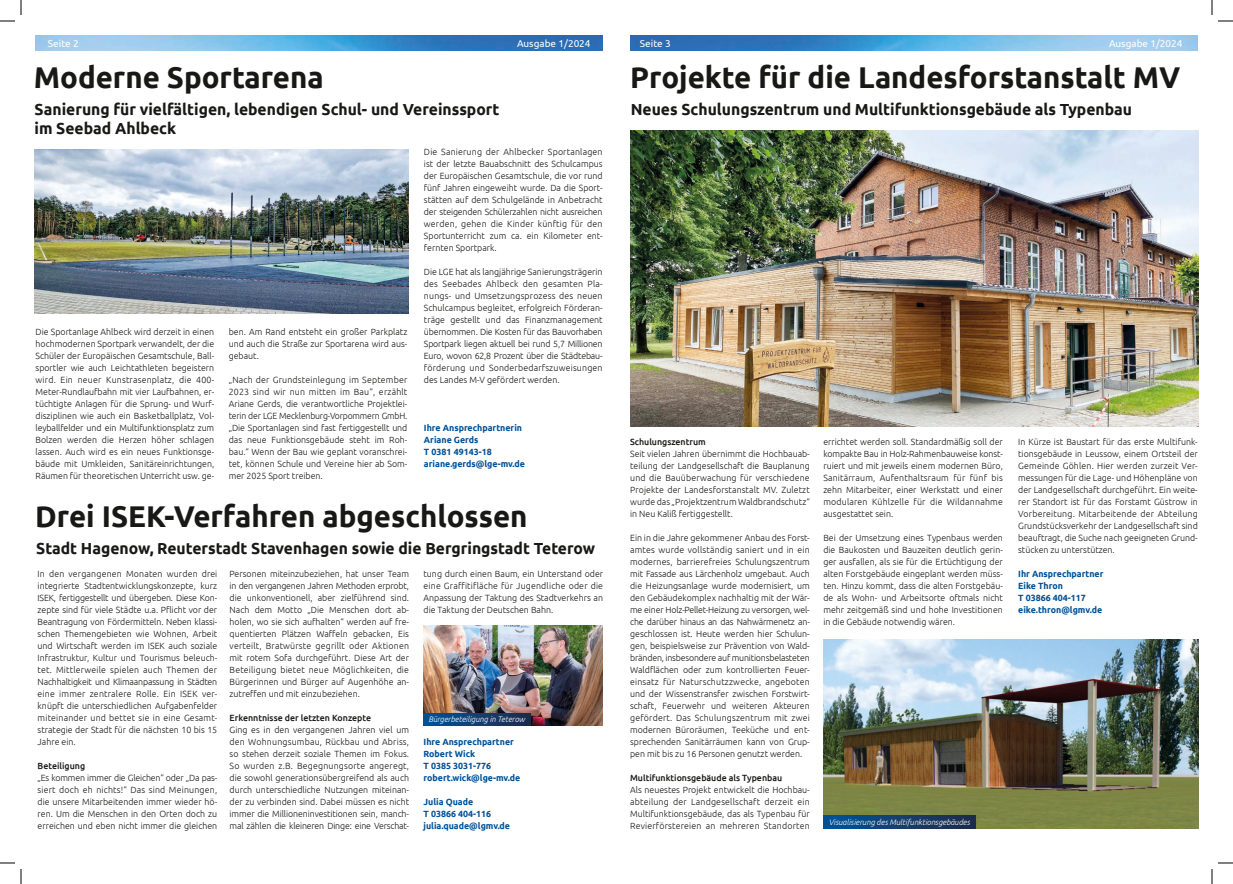
<style>
.page{position:relative;width:1233px;height:884px;background:#fff}
.page>*{position:absolute;margin:0;border:0;box-sizing:border-box;transform-origin:0 0}
.t1{font:700 30px "Ubuntu";color:#181816}
.t2{font:700 16px/19px "Ubuntu";color:#181816}
.t3{font:10px "Ubuntu";color:#fff}
.t4{font:300 9px/12px "Ubuntu";color:#181816;text-align:justify}
.t5{font:700 9px/12px "Ubuntu";color:#005096}
.t6{font:500 9px "Ubuntu";color:#181816}
.t7{font:italic 300 8px "Ubuntu";color:#fff}
</style>
<div class="page">
<img style="left:35px;top:35px;width:567px;height:16px">
<img style="left:630px;top:35px;width:567px;height:16px">
<img style="left:631px;top:130px;width:567px;height:296px">
<img style="left:823px;top:639px;width:375px;height:189px">
<svg style="left:823px;top:816px;width:152px;height:12px;background:#103e71"></svg>
<img style="left:423px;top:625px;width:179px;height:101px">
<svg style="left:423px;top:713px;width:107px;height:13px"></svg>
<img style="left:35px;top:150px;width:373px;height:164px">
<svg style="left:1218px;top:20px;width:15px;height:2px"></svg>
<svg style="left:1218px;top:862px;width:15px;height:2px"></svg>
<svg style="left:0;top:0;width:22px;height:22px"></svg>
<svg style="left:0;top:862px;width:22px;height:22px"></svg>
<svg style="left:1211px;top:0;width:1px;height:15px"></svg>
<svg style="left:1211px;top:869px;width:1px;height:15px"></svg>
<p class="t3" style="left:48px;top:37px;width:32px">Seite 2</p>
<p class="t3" style="left:517px;top:37px;width:75px">Ausgabe 1/2024</p>
<p class="t3" style="left:640px;top:37px;width:32px">Seite 3</p>
<p class="t3" style="left:1109px;top:37px;width:75px">Ausgabe 1/2024</p>
<h1 class="t1" style="left:630px;top:59px;width:551px">Projekte für die Landesforstanstalt MV</h1>
<h1 class="t1" style="left:34px;top:59px;width:291px">Moderne Sportarena</h1>
<h2 class="t2" style="left:34px;top:99px;width:466px">Sanierung für vielfältigen, lebendigen Schul- und Vereinssport im Seebad Ahlbeck</h2>
<h2 class="t2" style="left:630px;top:99px;width:503px">Neues Schulungszentrum und Multifunktionsgebäude als Typenbau</h2>
<p class="t4" style="left:36px;top:325px;width:180px">Die Sportanlage Ahlbeck wird derzeit in einen hochmodernen Sportpark verwandelt, der die Schüler der Europäischen Gesamtschule, Ball&shy;sportler wie auch Leichtathleten begeistern wird. Ein neuer Kunstrasenplatz, die 400- Meter-Rundlaufbahn mit vier Laufbahnen, er&shy;tüchtigte Anlagen für die Sprung- und Wurf&shy;disziplinen wie auch ein Basketballplatz, Vol&shy;leyballfelder und ein Multifunktionsplatz zum Bolzen werden die Herzen höher schlagen lassen. Auch wird es ein neues Funktionsge&shy;bäude mit Umkleiden, Sanitäreinrichtungen, Räumen für theoretischen Unterricht usw. ge-</p>
<p class="t4" style="left:229px;top:325px;width:180px">ben. Am Rand entsteht ein großer Parkplatz und auch die Straße zur Sportarena wird aus&shy;gebaut.</p>
<p class="t4" style="left:229px;top:373px;width:180px">„Nach der Grundsteinlegung im September 2023 sind wir nun mitten im Bau“, erzählt Ariane Gerds, die verantwortliche Projektlei&shy;terin der LGE Mecklenburg-Vorpommern GmbH. „Die Sportanlagen sind fast fertiggestellt und das neue Funktionsgebäude steht im Roh&shy;bau.“ Wenn der Bau wie geplant voranschrei&shy;tet, können Schule und Vereine hier ab Som&shy;mer 2025 Sport treiben.</p>
<p class="t4" style="left:424px;top:146px;width:180px">Die Sanierung der Ahlbecker Sportanlagen ist der letzte Bauabschnitt des Schulcampus der Europäischen Gesamtschule, die vor rund fünf Jahren eingeweiht wurde. Da die Sport&shy;stätten auf dem Schulgelände in Anbetracht der steigenden Schülerzahlen nicht ausreichen werden, gehen die Kinder künftig für den Sportunterricht zum ca. ein Kilometer ent&shy;fernten Sportpark.</p>
<p class="t4" style="left:424px;top:266px;width:180px">Die LGE hat als langjährige Sanierungsträgerin des Seebades Ahlbeck den gesamten Pla&shy;nungs- und Umsetzungsprozess des neuen Schulcampus begleitet, erfolgreich Förderan&shy;träge gestellt und das Finanzmanagement übernommen. Die Kosten für das Bauvorhaben Sportpark liegen aktuell bei rund 5,7 Millionen Euro, wovon 62,8 Prozent über die Städtebau&shy;förderung und Sonderbedarfszuweisungen des Landes M-V gefördert werden.</p>
<p class="t5" style="left:424px;top:422px;width:102px">Ihre Ansprechpartnerin<br>Ariane Gerds<br>T 0381 49143-18 ariane.gerds@lge-mv.de</p>
<h1 class="t1" style="left:35px;top:498px;width:494px">Drei ISEK-Verfahren abgeschlossen</h1>
<p class="t4" style="left:38px;top:568px;width:181px">In den vergangenen Monaten wurden drei integrierte Stadtentwicklungskonzepte, kurz ISEK, fertiggestellt und übergeben. Diese Kon&shy;zepte sind für viele Städte u.a. Pflicht vor der Beantragung von Fördermitteln. Neben klassi&shy;schen Themengebieten wie Wohnen, Arbeit und Wirtschaft werden im ISEK auch soziale Infrastruktur, Kultur und Tourismus beleuch&shy;tet. Mittlerweile spielen auch Themen der Nachhaltigkeit und Klimaanpassung in Städten eine immer zentralere Rolle. Ein ISEK ver&shy;knüpft die unterschiedlichen Aufgabenfelder miteinander und bettet sie in eine Gesamt&shy;strategie der Stadt für die nächsten 10 bis 15<br>Jahre ein.</p>
<p class="t6" style="left:38px;top:760px;width:49px">Beteiligung</p>
<p class="t4" style="left:38px;top:772px;width:181px">„Es kommen immer die Gleichen“ oder „Da pas&shy;siert doch eh nichts!“ Das sind Meinungen, die unsere Mitarbeitenden immer wieder hö&shy;ren. Um die Menschen in den Orten doch zu erreichen und eben nicht immer die gleichen</p>
<h2 class="t2" style="left:36px;top:539px;width:560px">Stadt Hagenow, Reuterstadt Stavenhagen sowie die Bergringstadt Teterow</h2>
<p class="t4" style="left:423px;top:568px;width:181px">tung durch einen Baum, ein Unterstand oder eine Graffitifläche für Jugendliche oder die Anpassung der Taktung des Stadtverkehrs an die Taktung der Deutschen Bahn.</p>
<p class="t4" style="left:230px;top:568px;width:181px">Personen miteinzubeziehen, hat unser Team in den vergangenen Jahren Methoden erprobt, die unkonventionell, aber zielführend sind.<br>Nach dem Motto „Die Menschen dort ab&shy;holen, wo sie sich aufhalten“ werden auf fre&shy;quentierten Plätzen Waffeln gebacken, Eis verteilt, Bratwürste gegrillt oder Aktionen mit rotem Sofa durchgeführt. Diese Art der Beteiligung bietet neue Möglichkeiten, die Bürgerinnen und Bürger auf Augenhöhe an&shy;zutreffen und mit einzubeziehen.</p>
<p class="t6" style="left:230px;top:712px;width:143px">Erkenntnisse der letzten Konzepte</p>
<p class="t4" style="left:230px;top:724px;width:181px">Ging es in den vergangenen Jahren viel um den Wohnungsumbau, Rückbau und Abriss, so stehen derzeit soziale Themen im Fokus.<br>So wurden z.B. Begegnungsorte angeregt, die sowohl generationsübergreifend als auch durch unterschiedliche Nutzungen miteinan&shy;der zu verbinden sind. Dabei müssen es nicht immer die Millioneninvestitionen sein, manch&shy;mal zählen die kleineren Dinge: eine Verschat-</p>
<p class="t7" style="left:428px;top:714px;width:98px">Bürgerbeteiligung in Teterow</p>
<p class="t5" style="left:423px;top:736px;width:98px">Ihre Ansprechpartner<br>Robert Wick<br>T 0385 3031-776 robert.wick@lge-mv.de</p>
<p class="t5" style="left:423px;top:796px;width:88px">Julia Quade<br>T 03866 404-116 julia.quade@lgmv.de</p>
<p class="t6" style="left:630px;top:436px;width:77px">Schulungszentrum</p>
<p class="t4" style="left:630px;top:448px;width:181px">Seit vielen Jahren übernimmt die Hochbauab&shy;teilung der Landgesellschaft die Bauplanung und die Bauüberwachung für verschiedene Projekte der Landesforstanstalt MV. Zuletzt wurde das „Projektzentrum Waldbrandschutz“ in Neu Kaliß fertiggestellt.</p>
<p class="t4" style="left:630px;top:532px;width:181px">Ein in die Jahre gekommener Anbau des Forst&shy;amtes wurde vollständig saniert und in ein modernes, barrierefreies Schulungszentrum mit Fassade aus Lärchenholz umgebaut. Auch die Heizungsanlage wurde modernisiert, um den Gebäudekomplex nachhaltig mit der Wär&shy;me einer Holz-Pellet-Heizung zu versorgen, wel&shy;che darüber hinaus an das Nahwärmenetz an&shy;geschlossen ist. Heute werden hier Schulun&shy;gen, beispielsweise zur Prävention von Wald&shy;bränden, insbesondere auf munitionsbelasteten Waldflächen oder zum kontrollierten Feuer&shy;einsatz für Naturschutzzwecke, angeboten und der Wissenstransfer zwischen Forstwirt&shy;schaft, Feuerwehr und weiteren Akteuren gefördert. Das Schulungszentrum mit zwei modernen Büroräumen, Teeküche und ent&shy;sprechenden Sanitärräumen kann von Grup&shy;pen mit bis zu 16 Personen genutzt werden.</p>
<p class="t6" style="left:630px;top:772px;width:154px">Multifunktionsgebäude als Typenbau</p>
<p class="t4" style="left:630px;top:784px;width:181px">Als neuestes Projekt entwickelt die Hochbau&shy;abteilung der Landgesellschaft derzeit ein Multifunktionsgebäude, das als Typenbau für Revierförstereien an mehreren Standorten</p>
<p class="t4" style="left:823px;top:436px;width:181px">errichtet werden soll. Standardmäßig soll der kompakte Bau in Holz-Rahmenbauweise konst&shy;ruiert und mit jeweils einem modernen Büro, Sanitärraum, Aufenthaltsraum für fünf bis zehn Mitarbeiter, einer Werkstatt und einer modularen Kühlzelle für die Wildannahme ausgestattet sein.</p>
<p class="t4" style="left:823px;top:532px;width:181px">Bei der Umsetzung eines Typenbaus werden die Baukosten und Bauzeiten deutlich gerin&shy;ger ausfallen, als sie für die Ertüchtigung der alten Forstgebäude eingeplant werden müss&shy;ten. Hinzu kommt, dass die alten Forstgebäu&shy;de als Wohn- und Arbeitsorte oftmals nicht mehr zeitgemäß sind und hohe Investitionen in die Gebäude notwendig wären.</p>
<p class="t7" style="left:829px;top:817px;width:142px">Visualisierung des Multifunktionsgebäudes</p>
<p class="t4" style="left:1018px;top:436px;width:181px">In Kürze ist Baustart für das erste Multifunk&shy;tionsgebäude in Leussow, einem Ortsteil der Gemeinde Göhlen. Hier werden zurzeit Ver&shy;messungen für die Lage- und Höhenpläne von der Landgesellschaft durchgeführt. Ein weite&shy;rer Standort ist für das Forstamt Güstrow in Vorbereitung. Mitarbeitende der Abteilung Grundstücksverkehr der Landgesellschaft sind beauftragt, die Suche nach geeigneten Grund&shy;stücken zu unterstützen.</p>
<p class="t5" style="left:1018px;top:568px;width:87px">Ihr Ansprechpartner<br>Eike Thron<br>T 03866 404-117 eike.thron@lgmv.de</p>
</div>
